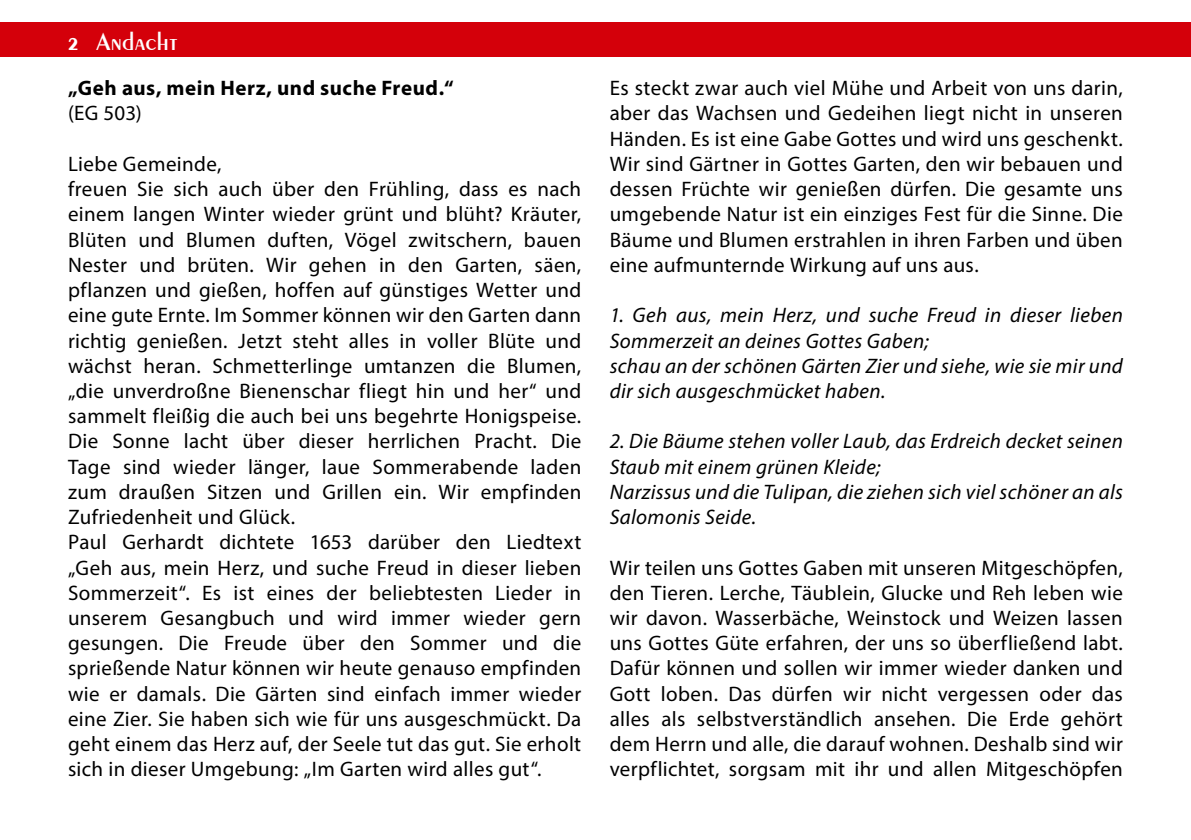
<style>
.page{position:relative;width:1191px;height:840px;background:#fff}
.page>*{position:absolute;margin:0;border:0;box-sizing:border-box;transform-origin:0 0}
.t1{font:600 26px "Exotic 350 BT";color:#fff}
.t2{font:21px/25.2px "Myriad Pro";letter-spacing:.02em;color:#000;text-align:justify}
.t3{font:italic 21px/25.2px "Myriad Pro";letter-spacing:.015em;color:#000}
.t4{font:700 21px "Myriad Pro";letter-spacing:.025em;color:#000}
.s1{font-weight:700;font-size:18px}
</style>
<div class="page">
<div style="left:0;top:23px;width:1191px;height:34px;background:#d4000a"></div>
<p class="t1" style="left:68px;top:25px;width:111px"><span class="s1">2</span> Andacht</p>
<p class="t4" style="left:68px;top:74px;width:387px">„Geh aus, mein Herz, und suche Freud.“</p>
<p class="t2" style="left:68px;top:100px;width:75px">(EG 503)</p>
<p class="t2" style="left:68px;top:151px;width:515px;text-align:left">Liebe Gemeinde,<br>freuen Sie sich auch über den Frühling, dass es nach einem langen Winter wieder grünt und blüht? Kräuter, Blüten und Blumen duften, Vögel zwitschern, bauen Nester und brüten. Wir gehen in den Garten, säen, pflanzen und gießen, hoffen auf günstiges Wetter und eine gute Ernte. Im Sommer können wir den Garten dann richtig genießen. Jetzt steht alles in voller Blüte und wächst heran. Schmetterlinge umtanzen die Blumen, „die unverdroßne Bienenschar fliegt hin und her“ und sammelt fleißig die auch bei uns begehrte Honigspeise.<br>Die Sonne lacht über dieser herrlichen Pracht. Die Tage sind wieder länger, laue Sommerabende laden zum draußen Sitzen und Grillen ein. Wir empfinden Zufriedenheit und Glück.<br>Paul Gerhardt dichtete 1653 darüber den Liedtext „Geh aus, mein Herz, und suche Freud in dieser lieben Sommerzeit“. Es ist eines der beliebtesten Lieder in unserem Gesangbuch und wird immer wieder gern gesungen. Die Freude über den Sommer und die sprießende Natur können wir heute genauso empfinden wie er damals. Die Gärten sind einfach immer wieder eine Zier. Sie haben sich wie für uns ausgeschmückt. Da geht einem das Herz auf, der Seele tut das gut. Sie erholt sich in dieser Umgebung: „Im Garten wird alles gut“.</p>
<p class="t2" style="left:609px;top:75px;width:515px">Es steckt zwar auch viel Mühe und Arbeit von uns darin, aber das Wachsen und Gedeihen liegt nicht in unseren Händen. Es ist eine Gabe Gottes und wird uns geschenkt.<br>Wir sind Gärtner in Gottes Garten, den wir bebauen und dessen Früchte wir genießen dürfen. Die gesamte uns umgebende Natur ist ein einziges Fest für die Sinne. Die Bäume und Blumen erstrahlen in ihren Farben und üben eine aufmunternde Wirkung auf uns aus.</p>
<p class="t3" style="left:609px;top:302px;width:515px">1. Geh aus, mein Herz, und suche Freud in dieser lieben Sommerzeit an deines Gottes Gaben;<br>schau an der schönen Gärten Zier und siehe, wie sie mir und dir sich ausgeschmücket haben.</p>
<p class="t3" style="left:609px;top:428px;width:515px">2. Die Bäume stehen voller Laub, das Erdreich decket seinen Staub mit einem grünen Kleide;<br>Narzissus und die Tulipan, die ziehen sich viel schöner an als Salomonis Seide.</p>
<p class="t2" style="left:609px;top:554px;width:515px">Wir teilen uns Gottes Gaben mit unseren Mitgeschöpfen, den Tieren. Lerche, Täublein, Glucke und Reh leben wie wir davon. Wasserbäche, Weinstock und Weizen lassen uns Gottes Güte erfahren, der uns so überfließend labt.<br>Dafür können und sollen wir immer wieder danken und Gott loben. Das dürfen wir nicht vergessen oder das alles als selbstverständlich ansehen. Die Erde gehört dem Herrn und alle, die darauf wohnen. Deshalb sind wir verpflichtet, sorgsam mit ihr und allen Mitgeschöpfen</p>
</div>
